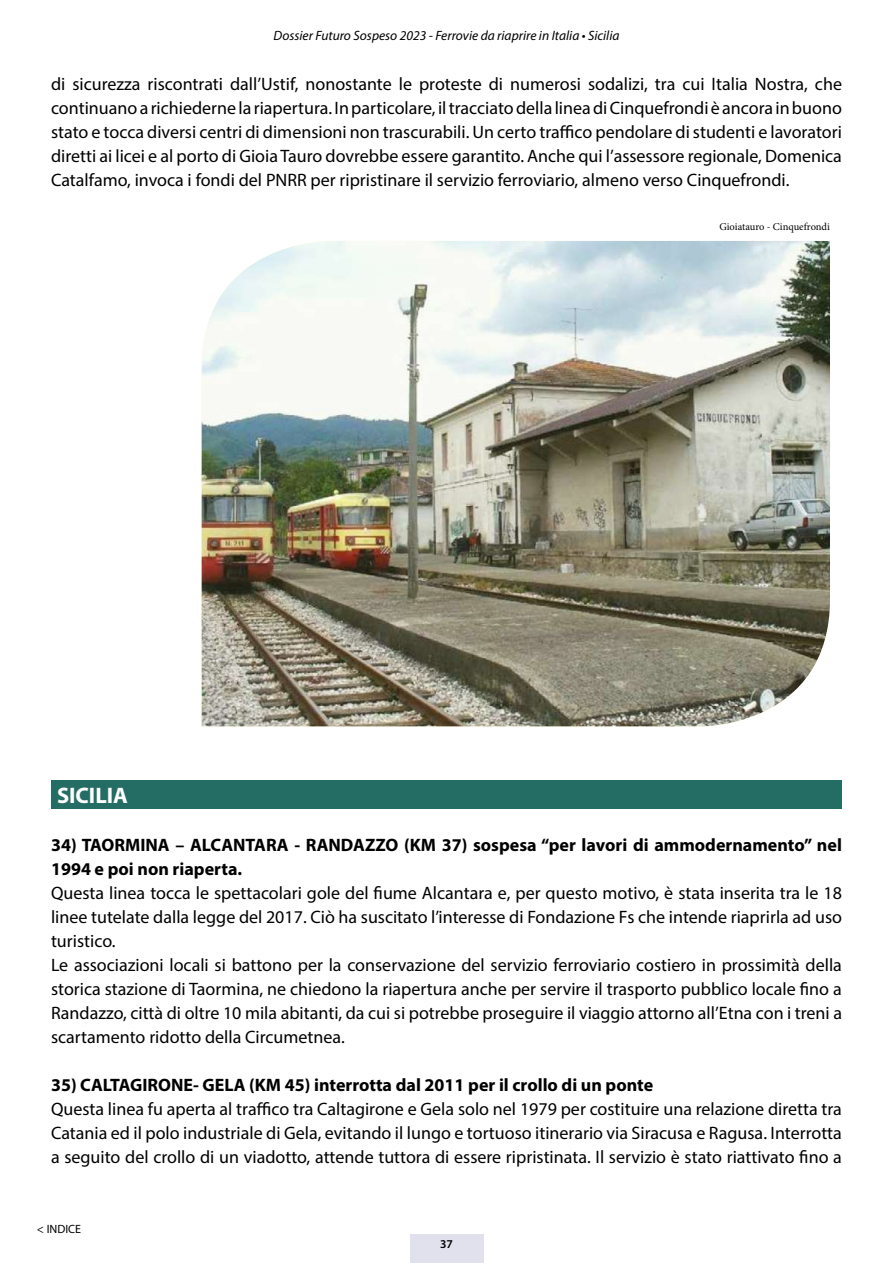
<style>
.page{position:relative;width:893px;height:1263px;background:#fff}
.page>*{position:absolute;margin:0;border:0;box-sizing:border-box;transform-origin:0 0}
.t1{font:700 22.5px "Myriad Pro";color:#fff}
.t2{font:18px/24px "Myriad Pro";color:#000;text-align:justify}
.t3{font:700 18px/24px "Myriad Pro";color:#000}
.t4{font:italic 13.5px "Myriad Pro";color:#000}
.t5{font:12px "Myriad Pro";color:#000}
.t6{font:600 12px "Myriad Pro";color:#000}
.t7{font:10.5px "Minion Pro";color:#000}
</style>
<div class="page">
<div style="left:410px;top:1234px;width:73px;height:29px;background:#e1e0ed"></div>
<img style="left:202px;top:241px;width:628px;height:485px">
<div style="left:51px;top:780px;width:791px;height:29px;background:#246d64"></div>
<p class="t4" style="left:273px;top:27px;width:348px">Dossier Futuro Sospeso 2023 - Ferrovie da riaprire in Italia • Sicilia</p>
<p class="t2" style="left:51px;top:72px;width:792px">di sicurezza riscontrati dall’Ustif, nonostante le proteste di numerosi sodalizi, tra cui Italia Nostra, che continuano a richiederne la riapertura. In particolare, il tracciato della linea di Cinquefrondi è ancora in buono stato e tocca diversi centri di dimensioni non trascurabili. Un certo traffico pendolare di studenti e lavoratori diretti ai licei e al porto di Gioia Tauro dovrebbe essere garantito. Anche qui l’assessore regionale, Domenica Catalfamo, invoca i fondi del PNRR per ripristinare il servizio ferroviario, almeno verso Cinquefrondi.</p>
<p class="t7" style="left:719px;top:219px;width:112px">Gioiatauro - Cinquefrondi</p>
<p class="t1" style="left:57px;top:781px;width:73px">SICILIA</p>
<p class="t3" style="left:51px;top:832px;width:792px">34) TAORMINA – ALCANTARA - RANDAZZO (KM 37) sospesa “per lavori di ammodernamento” nel<br>1994 e poi non riaperta.</p>
<p class="t2" style="left:51px;top:881px;width:792px;text-align:left">Questa linea tocca le spettacolari gole del fiume Alcantara e, per questo motivo, è stata inserita tra le 18 linee tutelate dalla legge del 2017. Ciò ha suscitato l’interesse di Fondazione Fs che intende riaprirla ad uso turistico.<br>Le associazioni locali si battono per la conservazione del servizio ferroviario costiero in prossimità della storica stazione di Taormina, ne chiedono la riapertura anche per servire il trasporto pubblico locale fino a Randazzo, città di oltre 10 mila abitanti, da cui si potrebbe proseguire il viaggio attorno all’Etna con i treni a scartamento ridotto della Circumetnea.</p>
<p class="t3" style="left:51px;top:1072px;width:604px">35) CALTAGIRONE- GELA (KM 45) interrotta dal 2011 per il crollo di un ponte</p>
<p class="t2" style="left:51px;top:1097px;width:792px">Questa linea fu aperta al traffico tra Caltagirone e Gela solo nel 1979 per costituire una relazione diretta tra Catania ed il polo industriale di Gela, evitando il lungo e tortuoso itinerario via Siracusa e Ragusa. Interrotta a seguito del crollo di un viadotto, attende tuttora di essere ripristinata. Il servizio è stato riattivato fino a</p>
<p class="t5" style="left:37px;top:1222px;width:46px">&lt; INDICE</p>
<p class="t6" style="left:440px;top:1236px;width:14px">37</p>
</div>
